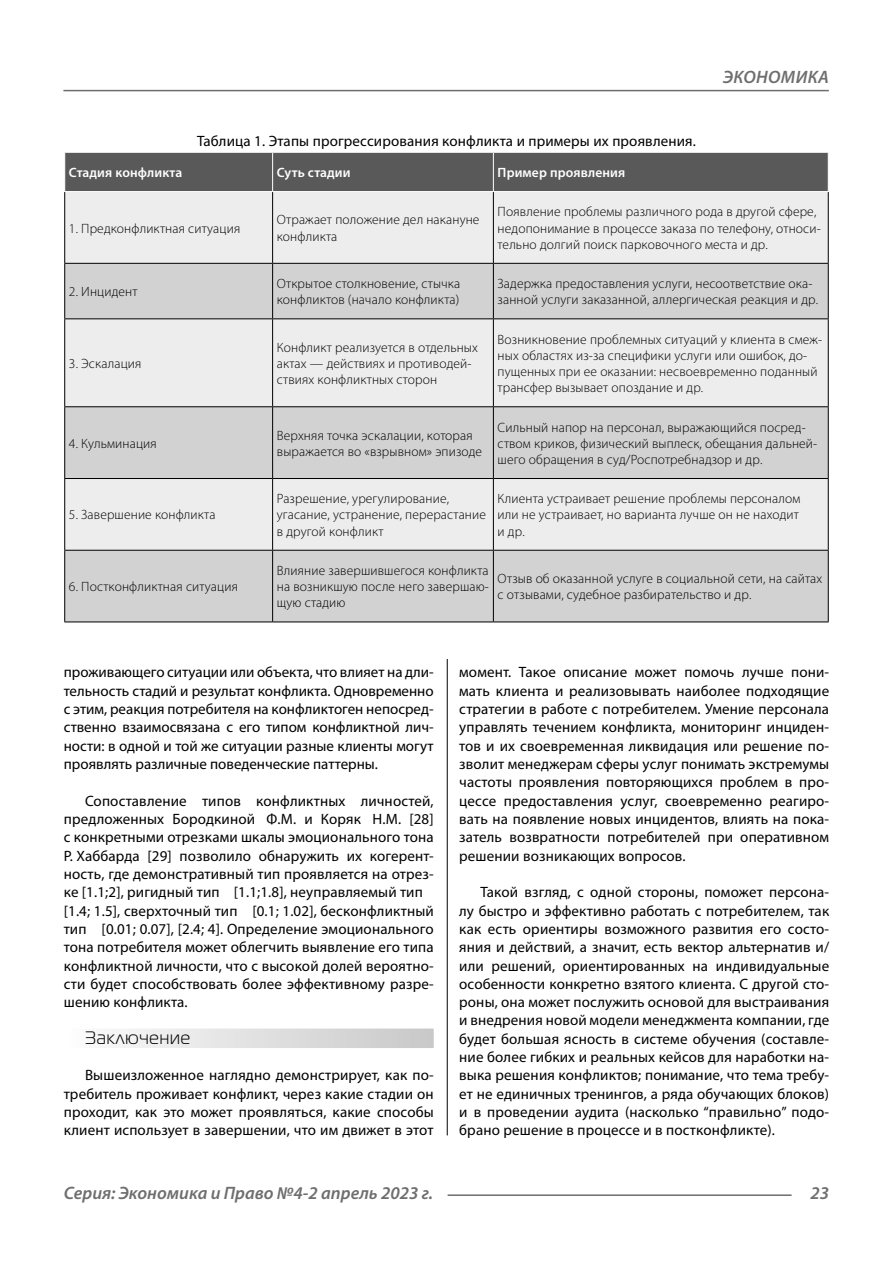
<style>
.page{position:relative;width:893px;height:1263px;background:#fff}
.page>*{position:absolute;margin:0;border:0;box-sizing:border-box;transform-origin:0 0}
.t1{font:italic 600 18px "Myriad Pro";color:#6e6e6e}
.Subheader{font:18px "Magistral C";letter-spacing:.05em;color:#000}
.t2{font:italic 600 18px "Myriad Pro";letter-spacing:.04em;color:#6e6e6e}
.Normal{font:15px/18.3px "Myriad Pro";letter-spacing:.01em;color:#000;text-align:justify}
.podpis{font:15px "Myriad Pro";letter-spacing:.01em;color:#000}
.Tab_content{font:300 13.5px/16.2px "Myriad Pro";letter-spacing:.01em;color:#000}
.Tab_header{font:600 13.5px "Myriad Pro";letter-spacing:.01em;color:#fff}
</style>
<div class="page">
<hr style="left:447px;top:128px;width:1px;height:1007px;background:#000">
<div style="left:64px;top:1028px;width:370px;height:20px;background:linear-gradient(to right,#fdfdfd,#c8c8c8)"></div>
<div style="left:64px;top:128px;width:765px;height:531px;background:#fff"></div>
<div style="left:65px;top:153px;width:763px;height:38px;background:#595959"></div>
<div style="left:65px;top:192px;width:763px;height:71px;background:#ededed"></div>
<svg style="left:65px;top:264px;width:763px;height:358px;background:#dcdcdc"></svg>
<hr style="left:272px;top:153px;width:1px;height:38px;background:#fff">
<hr style="left:493px;top:153px;width:1px;height:38px;background:#fff">
<hr style="left:64px;top:192px;width:1px;height:71px;background:#000">
<hr style="left:272px;top:192px;width:1px;height:71px;background:#000">
<hr style="left:493px;top:192px;width:1px;height:71px;background:#000">
<hr style="left:828px;top:192px;width:1px;height:71px;background:#000">
<hr style="left:64px;top:263px;width:209px;height:1px;background:#000">
<hr style="left:64px;top:264px;width:1px;height:54px;background:#000">
<hr style="left:273px;top:263px;width:220px;height:1px;background:#000">
<hr style="left:272px;top:264px;width:1px;height:54px;background:#000">
<hr style="left:493px;top:263px;width:336px;height:1px;background:#000">
<hr style="left:493px;top:264px;width:1px;height:54px;background:#000">
<hr style="left:828px;top:264px;width:1px;height:54px;background:#000">
<hr style="left:64px;top:318px;width:209px;height:1px;background:#000">
<hr style="left:64px;top:319px;width:1px;height:87px;background:#000">
<hr style="left:273px;top:318px;width:220px;height:1px;background:#000">
<hr style="left:272px;top:319px;width:1px;height:87px;background:#000">
<hr style="left:493px;top:318px;width:336px;height:1px;background:#000">
<hr style="left:493px;top:319px;width:1px;height:87px;background:#000">
<hr style="left:828px;top:319px;width:1px;height:87px;background:#000">
<hr style="left:64px;top:406px;width:209px;height:1px;background:#000">
<hr style="left:64px;top:407px;width:1px;height:71px;background:#000">
<hr style="left:273px;top:406px;width:220px;height:1px;background:#000">
<hr style="left:272px;top:407px;width:1px;height:71px;background:#000">
<hr style="left:493px;top:406px;width:336px;height:1px;background:#000">
<hr style="left:493px;top:407px;width:1px;height:71px;background:#000">
<hr style="left:828px;top:407px;width:1px;height:71px;background:#000">
<hr style="left:64px;top:478px;width:209px;height:1px;background:#000">
<hr style="left:64px;top:479px;width:1px;height:71px;background:#000">
<hr style="left:273px;top:478px;width:220px;height:1px;background:#000">
<hr style="left:272px;top:479px;width:1px;height:71px;background:#000">
<hr style="left:493px;top:478px;width:336px;height:1px;background:#000">
<hr style="left:493px;top:479px;width:1px;height:71px;background:#000">
<hr style="left:828px;top:479px;width:1px;height:71px;background:#000">
<hr style="left:64px;top:550px;width:209px;height:1px;background:#000">
<hr style="left:64px;top:551px;width:1px;height:71px;background:#000">
<hr style="left:273px;top:550px;width:220px;height:1px;background:#000">
<hr style="left:272px;top:551px;width:1px;height:71px;background:#000">
<hr style="left:493px;top:550px;width:336px;height:1px;background:#000">
<hr style="left:493px;top:551px;width:1px;height:71px;background:#000">
<hr style="left:828px;top:551px;width:1px;height:71px;background:#000">
<hr style="left:64px;top:622px;width:209px;height:1px;background:#000">
<hr style="left:273px;top:622px;width:220px;height:1px;background:#000">
<hr style="left:493px;top:622px;width:336px;height:1px;background:#000">
<hr style="left:63px;top:90px;width:766px;height:1px;background:#6e6e6e">
<hr style="left:448px;top:1194px;width:344px;height:2px;background:#6e6e6e">
<p class="podpis" style="left:197px;top:132px;width:499px">Таблица 1. Этапы прогрессирования конфликта и примеры их проявления.</p>
<p class="Tab_header" style="left:69px;top:164px;width:115px">Стадия конфликта</p>
<p class="Tab_header" style="left:277px;top:164px;width:75px">Суть стадии</p>
<p class="Tab_header" style="left:498px;top:164px;width:129px">Пример проявления</p>
<p class="t2" style="left:723px;top:66px;width:106px">Экономика</p>
<p class="Tab_content" style="left:69px;top:220px;width:173px">1. Предконфликтная ситуация</p>
<p class="Tab_content" style="left:277px;top:212px;width:204px">Отражает положение дел накануне конфликта</p>
<p class="Tab_content" style="left:498px;top:204px;width:325px">Появление проблемы различного рода в другой сфере, недопонимание в процессе заказа по телефону, относи&shy;тельно долгий поиск парковочного места и др.</p>
<p class="Tab_content" style="left:69px;top:283px;width:70px">2. Инцидент</p>
<p class="Tab_content" style="left:277px;top:275px;width:185px">Открытое столкновение, стычка конфликтов (начало конфликта)</p>
<p class="Tab_content" style="left:498px;top:275px;width:322px">Задержка предоставления услуги, несоответствие ока&shy;занной услуги заказанной, аллергическая реакция и др.</p>
<p class="Tab_content" style="left:69px;top:355px;width:74px">3. Эскалация</p>
<p class="Tab_content" style="left:277px;top:339px;width:203px">Конфликт реализуется в отдельных актах — действиях и противодей&shy;ствиях конфликтных сторон</p>
<p class="Tab_content" style="left:498px;top:331px;width:326px">Возникновение проблемных ситуаций у клиента в смеж&shy;ных областях из-за специфики услуги или ошибок, до&shy;пущенных при ее оказании: несвоевременно поданный трансфер вызывает опоздание и др.</p>
<p class="Tab_content" style="left:69px;top:435px;width:89px">4. Кульминация</p>
<p class="Tab_content" style="left:277px;top:427px;width:207px">Верхняя точка эскалации, которая выражается во «взрывном» эпизоде</p>
<p class="Tab_content" style="left:498px;top:419px;width:321px">Сильный напор на персонал, выражающийся посред&shy;ством криков, физический выплеск, обещания дальней&shy;шего обращения в суд/Роспотребнадзор и др.</p>
<p class="Tab_content" style="left:69px;top:507px;width:148px">5. Завершение конфликта</p>
<p class="Tab_content" style="left:69px;top:578px;width:171px">6. Постконфликтная ситуация</p>
<p class="Tab_content" style="left:277px;top:490px;width:211px">Разрешение, урегулирование, угасание, устранение, перерастание в другой конфликт</p>
<p class="Tab_content" style="left:498px;top:490px;width:304px;text-align:justify">Клиента устраивает решение проблемы персоналом или не устраивает, но варианта лучше он не находит и др.</p>
<p class="Tab_content" style="left:277px;top:562px;width:213px;text-align:justify">Влияние завершившегося конфликта на возникшую после него завершаю&shy;щую стадию</p>
<p class="Tab_content" style="left:498px;top:570px;width:326px">Отзыв об оказанной услуге в социальной сети, на сайтах с отзывами, судебное разбирательство и др.</p>
<p class="Normal" style="left:64px;top:663px;width:371px">проживающего ситуации или объекта, что влияет на дли&shy;тельность стадий и результат конфликта. Одновременно с этим, реакция потребителя на конфликтоген непосред&shy;ственно взаимосвязана с его типом конфликтной лич&shy;ности: в одной и той же ситуации разные клиенты могут проявлять различные поведенческие паттерны.</p>
<p class="Normal" style="left:64px;top:791px;width:371px;text-indent:21px">Сопоставление типов конфликтных личностей, предложенных Бородкиной Ф.М. и Коряк Н.М. [28] с конкретными отрезками шкалы эмоционального тона Р. Хаббарда [29] позволило обнаружить их когерент&shy;ность, где демонстративный тип проявляется на отрез&shy;ке [1.1;2], ригидный тип ꞓ [1.1;1.8], неуправляемый тип ꞓ [1.4; 1.5], сверхточный тип ꞓ [0.1; 1.02], бесконфликтный тип ꞓ [0.01; 0.07], [2.4; 4]. Определение эмоционального тона потребителя может облегчить выявление его типа конфликтной личности, что с высокой долей вероятно&shy;сти будет способствовать более эффективному разре&shy;шению конфликта.</p>
<p class="Subheader" style="left:85px;top:1028px;width:106px">Заключение</p>
<p class="Normal" style="left:64px;top:1066px;width:371px;text-indent:21px">Вышеизложенное наглядно демонстрирует, как по&shy;требитель проживает конфликт, через какие стадии он проходит, как это может проявляться, какие способы клиент использует в завершении, что им движет в этот</p>
<p class="Normal" style="left:459px;top:663px;width:371px">момент. Такое описание может помочь лучше пони&shy;мать клиента и реализовывать наиболее подходящие стратегии в работе с потребителем. Умение персонала управлять течением конфликта, мониторинг инциден&shy;тов и их своевременная ликвидация или решение по&shy;зволит менеджерам сферы услуг понимать экстремумы частоты проявления повторяющихся проблем в про&shy;цессе предоставления услуг, своевременно реагиро&shy;вать на появление новых инцидентов, влиять на пока&shy;затель возвратности потребителей при оперативном решении возникающих вопросов.</p>
<p class="Normal" style="left:459px;top:883px;width:371px;text-indent:21px">Такой взгляд, с одной стороны, поможет персона&shy;лу быстро и эффективно работать с потребителем, так как есть ориентиры возможного развития его состо&shy;яния и действий, а значит, есть вектор альтернатив и/ или решений, ориентированных на индивидуальные особенности конкретно взятого клиента. С другой сто&shy;роны, она может послужить основой для выстраивания и внедрения новой модели менеджмента компании, где будет большая ясность в системе обучения (составле&shy;ние более гибких и реальных кейсов для наработки на&shy;выка решения конфликтов; понимание, что тема требу&shy;ет не единичных тренингов, а ряда обучающих блоков) и в проведении аудита (насколько “правильно” подо&shy;брано решение в процессе и в постконфликте).</p>
<p class="t1" style="left:64px;top:1182px;width:371px">Серия: Экономика и Право №4-2 апрель 2023 г.</p>
<p class="t1" style="left:810px;top:1182px;width:20px">23</p>
</div>
